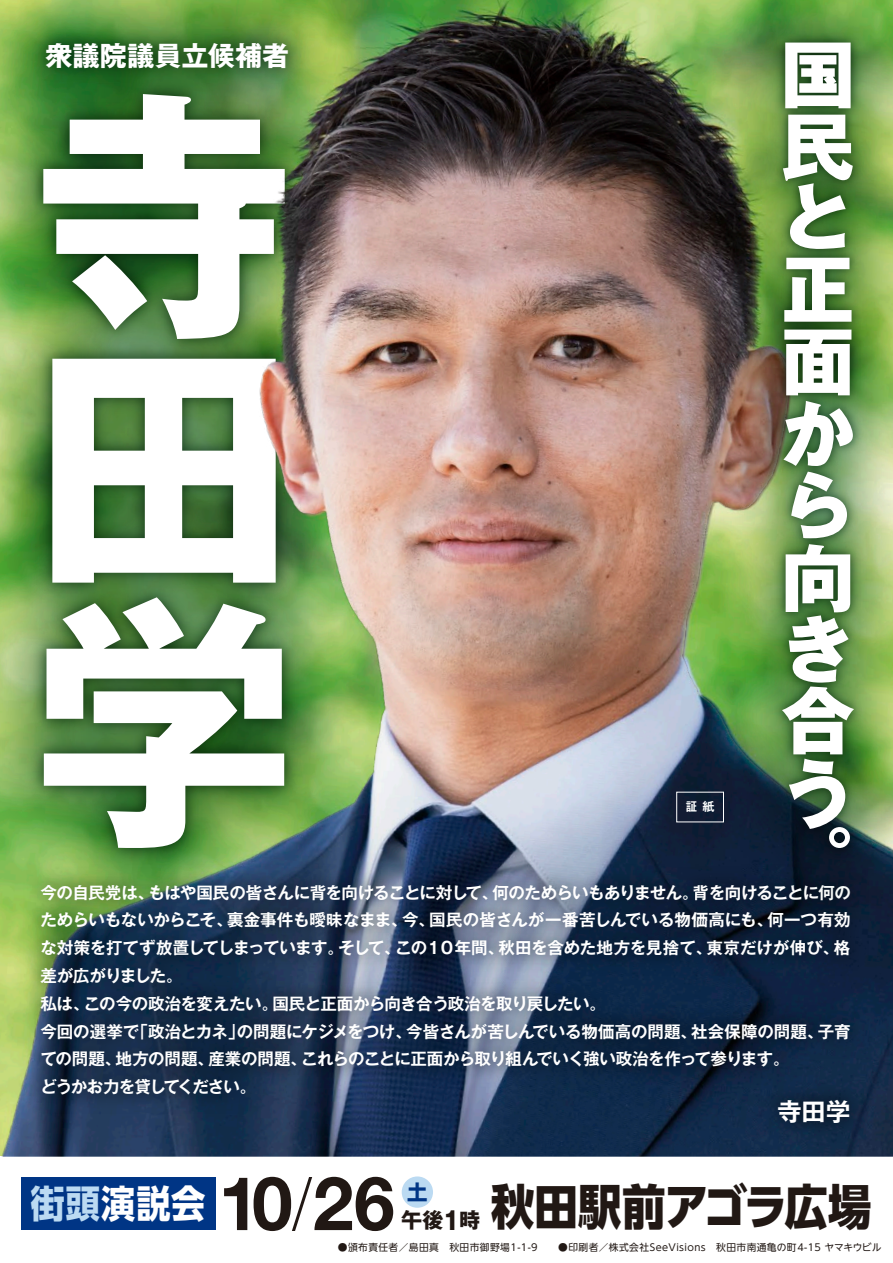
<style>
.page{position:relative;width:893px;height:1263px;background:#fff}
.page>*{position:absolute;margin:0;border:0;box-sizing:border-box;transform-origin:0 0}
.t1{font:700 266.55px/253.2px "Gothic MB101 Pro";color:#fff;text-align:justify}
.t2{font:700 74.55px "Helvetica Neue";color:#211814}
.t3{font:800 73.05px/72px "Gothic MB101 Pro";color:#fff;text-align:justify}
.t4{font:48.3px "UD Shin Go C Oniz Pr 6 Hea";color:#211814}
.t5{font:700 27.15px "Gothic MB101 Pro";letter-spacing:.005em;color:#fff}
.t6{font:700 24.75px "Gothic MB101 Pro De";color:#fff}
.t7{font:700 21.15px "Gothic MB101 Pro";color:#211814}
.t8{font:700 20.55px "UD Shin Go NT Pr 6";color:#003585}
.t9{font:700 16.5px/27.8px "Gothic MB101 Pro De";letter-spacing:-.025em;color:#fff}
.t10{font:700 12px "Gothic MB101 Pro De";color:#fff}
.t11{font:9.75px "UD Shin Go NT Pr 6";letter-spacing:.04em;color:#211814}
.s1{font-size:24.9px}
</style>
<div class="page">
<img style="left:0;top:0;width:893px;height:1231px">
<h3 class="t5" style="left:45px;top:33px;width:245px">衆議院議員立候補者</h3>
<h1 class="t1" style="left:31px;top:59px;width:255px">寺田学</h1>
<p class="t10" style="left:686px;top:797px;width:30px">証紙</p>
<h3 class="t3" style="left:781px;top:30px;width:74px">国民と正面から向き合う</h3>
<h3 class="t3" style="left:781px;top:814px;width:70px">。</h3>
<p class="t9" style="left:40px;top:876px;width:812px">今の自民党は、もはや国民の皆さんに背を向けることに対して、何のためらいもありません。背を向けることに何のためらいもないからこそ、裏金事件も曖昧なまま、今、国民の皆さんが一番苦しんでいる物価高にも、何一つ有効な対策を打てず放置してしまっています。そして、この１０年間、秋田を含めた地方を見捨て、東京だけが伸び、格差が広がりました。<br>私は、この今の政治を変えたい。国民と正面から向き合う政治を取り戻したい。<br>今回の選挙で「政治とカネ」の問題にケジメをつけ、今皆さんが苦しんでいる物価高の問題、社会保障の問題、子育ての問題、地方の問題、産業の問題、これらのことに正面から取り組んでいく強い政治を作って参ります。<br>どうかお力を貸してください。</p>
<h3 class="t6" style="left:777px;top:1091px;width:75px">寺田学</h3>
<h2 class="t2" style="left:31px;top:1145px;width:365px"><sup>街頭</sup><sup>演説会</sup> 10 26</h2>
<p class="t8" style="left:407px;top:1175px;width:22px">土</p>
<h3 class="t4" style="left:491px;top:1167px;width:382px">秋田駅前アゴラ広場</h3>
<p class="t7" style="left:401px;top:1203px;width:81px">午後<span class="s1">1</span>時</p>
<p class="t11" style="left:338px;top:1239px;width:545px">●頒布責任者／島田真　秋田市御野場1-1-9　　●印刷者／株式会社SeeVisions　秋田市南通亀の町4-15 ヤマキウビル</p>
</div>
